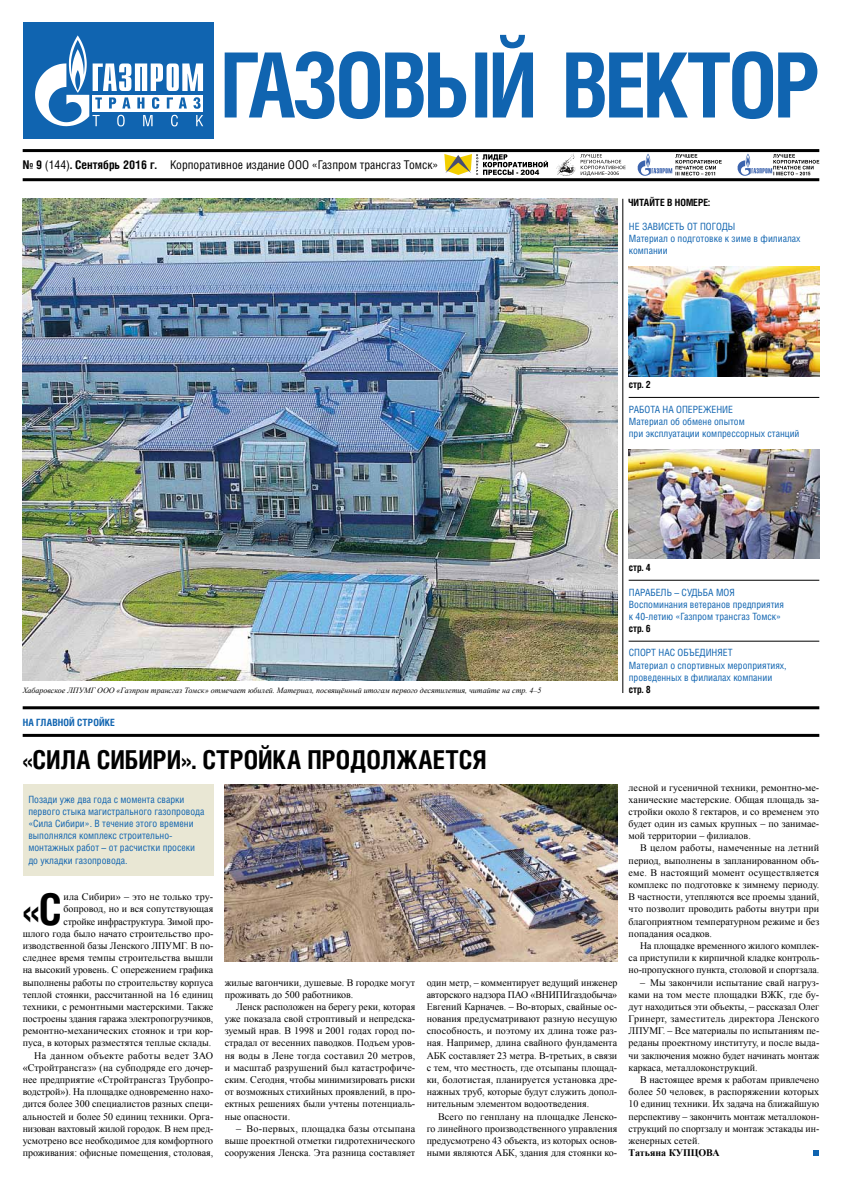
<style>
.page{position:relative;width:842px;height:1191px;background:#fff}
.page>*{position:absolute;margin:0;border:0;box-sizing:border-box;transform-origin:0 0}
.t1{font:700 43.7px "Helios Cond";color:#000}
.t2{font:700 26px "Helios Cond";color:#000}
.t3{font:12px "Helios Cond";color:#000}
.t4{font:10px/12.2px "Times New Roman";color:#000;text-align:justify}
.t5{font:10px/12.2px "Helios Cond";color:#1064b0}
.t6{font:700 10px "Helios Cond";color:#000}
.t7{font:700 10px "Helios Cond";letter-spacing:.015em;color:#1064b0}
.t8{font:700 10px "Times New Roman";color:#000}
.t9{font:italic 8px "Times New Roman";color:#000}
.s1{font-weight:700}
</style>
<div class="page">
<hr style="left:23px;top:149px;width:796px;height:3px;background:#000">
<hr style="left:23px;top:178px;width:796px;height:3px;background:#000">
<div style="left:23px;top:23px;width:190px;height:116px;background:#1064b0"></div>
<svg style="left:35px;top:35px;width:168px;height:91px"></svg>
<svg style="left:225px;top:51px;width:262px;height:68px"></svg>
<svg style="left:493px;top:35px;width:40px;height:82px"></svg>
<svg style="left:566px;top:51px;width:251px;height:68px"></svg>
<svg style="left:444px;top:154px;width:104px;height:21px"></svg>
<img style="left:556px;top:154px;width:19px;height:22px">
<svg style="left:580px;top:154px;width:46px;height:22px"></svg>
<svg style="left:637px;top:154px;width:85px;height:22px"></svg>
<svg style="left:737px;top:154px;width:82px;height:22px"></svg>
<hr style="left:23px;top:706px;width:796px;height:3px;background:#000">
<hr style="left:23px;top:734px;width:796px;height:3px;background:#000">
<hr style="left:629px;top:397px;width:190px;height:1px;background:#000">
<hr style="left:629px;top:580px;width:190px;height:1px;background:#000">
<hr style="left:629px;top:641px;width:190px;height:1px;background:#000">
<img style="left:629px;top:266px;width:190px;height:110px">
<img style="left:629px;top:449px;width:190px;height:110px">
<hr style="left:622px;top:199px;width:1px;height:494px;background:#000">
<svg style="left:814px;top:1150px;width:5px;height:6px"></svg>
<div style="left:23px;top:784px;width:190px;height:92px;background:#e9e7d4"></div>
<img style="left:225px;top:784px;width:392px;height:177px">
<img style="left:23px;top:199px;width:594px;height:481px">
<p class="t3" style="left:23px;top:157px;width:417px"><span class="s1">№ 9</span> (144)<span class="s1">. Сентябрь 2016 г.</span> Корпоративное издание ООО «Газпром трансгаз Томск»</p>
<p class="t6" style="left:628px;top:196px;width:84px">Читайте в номере:</p>
<p class="t5" style="left:629px;top:220px;width:173px">НЕ ЗАВИСЕТЬ ОТ ПОГОДЫ<br>Материал о подготовке к зиме в филиалах компании</p>
<p class="t6" style="left:629px;top:379px;width:24px">стр. 2</p>
<p class="t5" style="left:629px;top:403px;width:22px">работа</p>
<p class="t5" style="left:629px;top:403px;width:172px;text-indent:34px">на опережение<br>Материал об обмене опытом<br>при эксплуатации компрессорных станций</p>
<p class="t9" style="left:23px;top:685px;width:520px">Хабаровское ЛПУМГ ООО «Газпром трансгаз Томск» отмечает юбилей. Материал, посвящённый итогам первого десятилетия, читайте на стр. 4–5</p>
<p class="t7" style="left:23px;top:716px;width:94px">На главной стройке</p>
<h2 class="t2" style="left:23px;top:744px;width:24px">«СИЛАСИ</h2>
<h2 class="t2" style="left:125px;top:744px;width:363px">БИРИ». стройка продолжается</h2>
<p class="t5" style="left:28px;top:793px;width:178px">Позади уже два года с момента сварки первого стыка магистрального газопровода «Сила Сибири». В течение этого времени выполнялся комплекс строительно&shy;монтажных работ – от расчистки просеки до укладки газопровода.</p>
<h1 class="t1" style="left:23px;top:883px;width:37px">«С</h1>
<p class="t4" style="left:23px;top:890px;width:192px;text-align:right">ила Сибири» – это не только тру&shy;бопровод, но и вся сопутствующая<br>стройке инфраструктура. Зимой про-<br>шлого года было начато строительство про&shy;изводственной базы Ленского ЛПУМГ. В по&shy;следнее время темпы строительства вышли на высокий уровень. С опережением графика выполнены работы по строительству корпуса теплой стоянки, рассчитанной на 16 единиц техники, с ремонтными мастерскими. Также построены здания гаража электропогрузчиков, ремонтно-механических стоянок и три кор&shy;пуса, в которых разместятся теплые склады.<br>На данном объекте работы ведет ЗАО «Стройтрансгаз» (на субподряде его дочер&shy;нее предприятие «Стройтрансгаз Трубопро&shy;водстрой»). На площадке одновременно нахо&shy;дится более 300 специалистов разных специ&shy;альностей и более 50 единиц техники. Орга&shy;низован вахтовый жилой городок. В нем пред&shy;усмотрено все необходимое для комфортного проживания: офисные помещения, столовая,</p>
<p class="t4" style="left:225px;top:976px;width:192px">жилые вагончики, душевые. В городке могут проживать до 500 работников.</p>
<p class="t4" style="left:225px;top:1000px;width:192px;text-indent:11px">Ленск расположен на берегу реки, которая уже показала свой строптивый и непредска&shy;зуемый нрав. В 1998 и 2001 годах город по&shy;страдал от весенних паводков. Подъем уров&shy;ня воды в Лене тогда составил 20 метров, и масштаб разрушений был катастрофиче&shy;ским. Сегодня, чтобы минимизировать риски от возможных стихийных проявлений, в про&shy;ектных решениях были учтены потенциаль&shy;ные опасности.</p>
<p class="t4" style="left:225px;top:1122px;width:192px;text-indent:11px">– Во-первых, площадка базы отсыпана выше проектной отметки гидротехнического сооружения Ленска. Эта разница составляет</p>
<p class="t4" style="left:427px;top:976px;width:192px">один метр, – комментирует ведущий инженер авторского надзора ПАО «ВНИПИгаздобыча» Евгений Карначев. – Во-вторых, свайные ос&shy;нования предусматривают разную несущую способность, и поэтому их длина тоже раз&shy;ная. Например, длина свайного фундамента АБК составляет 23 метра. В-третьих, в связи с тем, что местность, где отсыпаны площад&shy;ки, болотистая, планируется установка дре&shy;нажных труб, которые будут служить допол&shy;нительным элементом водоотведения.</p>
<p class="t4" style="left:427px;top:1110px;width:192px;text-indent:11px">Всего по генплану на площадке Ленско&shy;го линейного производственного управления предусмотрено 43 объекта, из которых основ&shy;ными являются АБК, здания для стоянки ко-</p>
<p class="t6" style="left:629px;top:561px;width:23px">стр. 4</p>
<p class="t5" style="left:629px;top:585px;width:157px">ПАРАБЕЛЬ – СУДЬБА МОЯ<br>Воспоминания ветеранов предприятия к 40-летию «Газпром трансгаз Томск»</p>
<p class="t6" style="left:629px;top:622px;width:24px">стр. 6</p>
<p class="t5" style="left:629px;top:646px;width:159px">СПОРТ НАС ОБЪЕДИНЯЕТ<br>Материал о спортивных мероприятиях, проведенных в филиалах компании</p>
<p class="t6" style="left:629px;top:683px;width:24px">стр. 8</p>
<p class="t4" style="left:629px;top:781px;width:192px">лесной и гусеничной техники, ремонтно-ме&shy;ханические мастерские. Общая площадь за&shy;стройки около 8 гектаров, и со временем это будет один из самых крупных – по занимае&shy;мой территории – филиалов.</p>
<p class="t4" style="left:629px;top:842px;width:192px;text-indent:11px">В целом работы, намеченные на летний период, выполнены в запланированном объ&shy;еме. В настоящий момент осуществляется комплекс по подготовке к зимнему периоду.<br>В частности, утепляются все проемы зданий, что позволит проводить работы внутри при благоприятном температурном режиме и без попадания осадков.</p>
<p class="t4" style="left:629px;top:939px;width:192px;text-indent:11px">На площадке временного жилого комплек&shy;са приступили к кирпичной кладке контроль&shy;но-пропускного пункта, столовой и спортзала.</p>
<p class="t4" style="left:629px;top:976px;width:192px;text-indent:11px">– Мы закончили испытание свай нагруз&shy;ками на том месте площадки ВЖК, где бу&shy;дут находиться эти объекты, – рассказал Олег Гринерт, заместитель директора Ленского ЛПУМГ. – Все материалы по испытаниям пе&shy;реданы проектному институту, и после выда&shy;чи заключения можно будет начинать монтаж каркаса, металлоконструкций.</p>
<p class="t4" style="left:629px;top:1073px;width:192px;text-indent:11px">В настоящее время к работам привлечено более 50 человек, в распоряжении которых 10 единиц техники. Их задача на ближайшую перспективу – закончить монтаж металлокон&shy;струкций по спортзалу и монтаж эстакады ин&shy;женерных сетей.</p>
<p class="t8" style="left:629px;top:1145px;width:92px">Татьяна Купцова</p>
</div>
